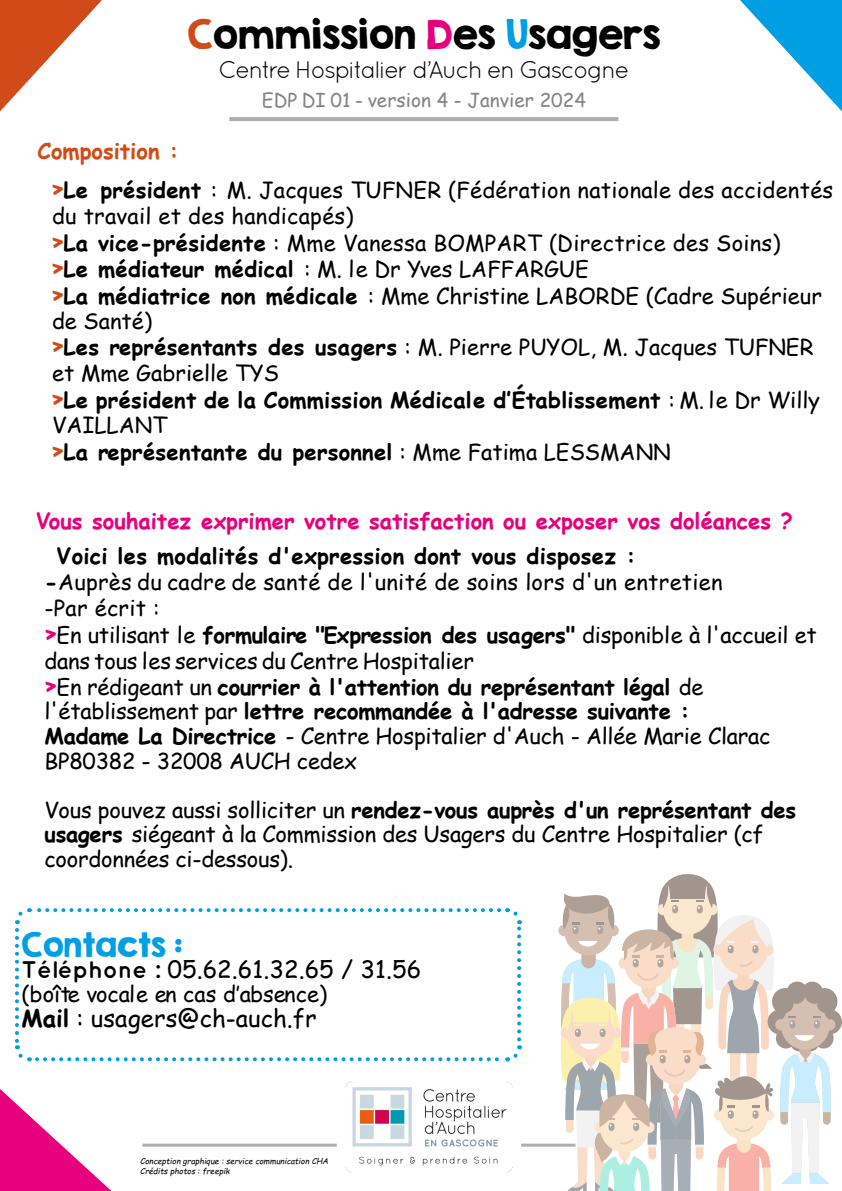
<style>
.page{position:relative;width:842px;height:1191px;background:#fff}
.page>*{position:absolute;margin:0;border:0;box-sizing:border-box;transform-origin:0 0}
.t1{font:36px "KG Second Chances Solid";color:#000}
.t2{font:30px "KG Second Chances Solid";color:#009fe3}
.t3{font:24px "Comic Sans MS";color:#000}
.t4{font:24px "Quicksand";letter-spacing:-.06em;color:#000}
.t5{font:22px/26.2px "Comic Sans MS";color:#000}
.t6{font:700 22px/34.9px "Comic Sans MS";color:#e6007d}
.t7{font:19px "Comic Sans MS";color:#858584}
.t8{font:italic 8px/9.6px "Comic Sans MS";color:#000}
.s1{color:#d14b18}
.s2{color:#e6007d}
.s3{color:#009fe3}
.s4{font-weight:700;color:#d14b18}
.s5{font-family:"KG Second Chances Solid";color:#d14b18}
.s6{font-weight:700}
.s7{font-family:"KG Second Chances Solid";font-weight:400}
.s8{color:#000}
.s9{font-family:"KG Second Chances Solid";color:#e6007d}
.s10{font-family:"Quicksand";font-weight:700}
</style>
<div class="page">
<hr style="left:142px;top:1143px;width:195px;height:3px;background:#aeaeae">
<svg style="left:15px;top:930px;width:15px;height:132px"></svg>
<svg style="left:37px;top:1045px;width:485px;height:16px"></svg>
<svg style="left:506px;top:908px;width:15px;height:131px"></svg>
<svg style="left:15px;top:908px;width:484px;height:16px"></svg>
<svg style="left:558px;top:874px;width:284px;height:317px"></svg>
<svg style="left:0;top:0;width:102px;height:111px"></svg>
<svg style="left:740px;top:0;width:102px;height:111px"></svg>
<svg style="left:0;top:1089px;width:111px;height:102px"></svg>
<hr style="left:229px;top:117px;width:389px;height:4px;background:#aeaeae">
<hr style="left:521px;top:1143px;width:54px;height:3px;background:#aeaeae">
<img style="left:346px;top:1081px;width:166px;height:91px">
<h1 class="t1" style="left:187px;top:11px;width:475px"><span class="s1">C</span>ommission <span class="s2">D</span>es <span class="s3">U</span>sagers</h1>
<p class="t4" style="left:218px;top:56px;width:412px">Centre Hospitalier d’Auch en Gascogne</p>
<p class="t7" style="left:262px;top:86px;width:326px">EDP DI 01 - version 4 - Janvier 2024</p>
<p class="t5" style="left:52px;top:132px;width:783px;line-height:38.3px;text-indent:-15px"><span class="s4">Composition :<br></span><span class="s5">&gt;</span><span class="s6">Le président</span> : M. Jacques TUFNER (Fédération nationale des accidentés</p>
<p class="t5" style="left:52px;top:202px;width:771px">du travail et des handicapés)<br><span class="s5">&gt;</span><span class="s6">La vice-présidente</span> : Mme Vanessa BOMPART (Directrice des Soins) <span class="s5">&gt;</span><span class="s6">Le médiateur médical</span> : M. le Dr Yves LAFFARGUE<br><span class="s5">&gt;</span><span class="s6">La médiatrice non médicale</span> : Mme Christine LABORDE (Cadre Supérieur de Santé)<br><span class="s5">&gt;</span><span class="s6">Les représentants des usagers</span> : M. Pierre PUYOL, M. Jacques TUFNER et Mme Gabrielle TYS<br><span class="s5">&gt;</span><span class="s6">Le président de la</span> <span class="s6">C</span><span class="s6">ommission</span> <span class="s6">M</span><span class="s6">édicale d‛</span><span class="s6">É</span><span class="s6">tablissement</span> : M. le Dr Willy VAILLANT<br><span class="s5">&gt;</span><span class="s6">La représentante du personnel</span> : Mme Fatima LESSMANN</p>
<p class="t6" style="left:45px;top:502px;width:749px;text-indent:-9px">Vous souhaitez exprimer votre satisfaction ou exposer vos doléances ? <span class="s7">&gt;</span><span class="s8">Voici les modalités d'expression dont vous disposez :</span></p>
<p class="t5" style="left:45px;top:568px;width:774px;line-height:25.5px"><span class="s6">-</span>Auprès du cadre de santé de l'unité de soins lors d'un entretien<br>-Par écrit :<br><span class="s9">&gt;</span>En utilisant le <span class="s6">formulaire "Expression des usagers"</span> disponible à l'accueil et dans tous les services du Centre Hospitalier<br><span class="s9">&gt;</span>En rédigeant un <span class="s6">courrier à l'attention du représentant légal</span> de l'établissement par <span class="s6">lettre recommandée à l'adresse suivante :<br>Madame La Directrice</span> - Centre Hospitalier d'Auch - Allée Marie Clarac BP80382 - 32008 AUCH cedex</p>
<p class="t5" style="left:45px;top:796px;width:753px;line-height:24.5px">Vous pouvez aussi solliciter un <span class="s6">rendez-vous auprès d'un représentant des usagers</span> siégeant à la Commission des Usagers du Centre Hospitalier (cf coordonnées ci-dessous).</p>
<h2 class="t2" style="left:22px;top:926px;width:162px">Contacts :</h2>
<p class="t3" style="left:22px;top:951px;width:401px"><span class="s10">Téléphone :</span> 05.62.61.32.65 / 31.56</p>
<p class="t5" style="left:22px;top:980px;width:307px">(boîte vocale en cas d‛absence)</p>
<p class="t3" style="left:22px;top:1001px;width:296px"><span class="s6">Mail</span> : usagers@ch-auch.fr</p>
<p class="t8" style="left:140px;top:1156px;width:190px">Conception graphique : service communication CHA<br>Crédits photos : freepik</p>
</div>
